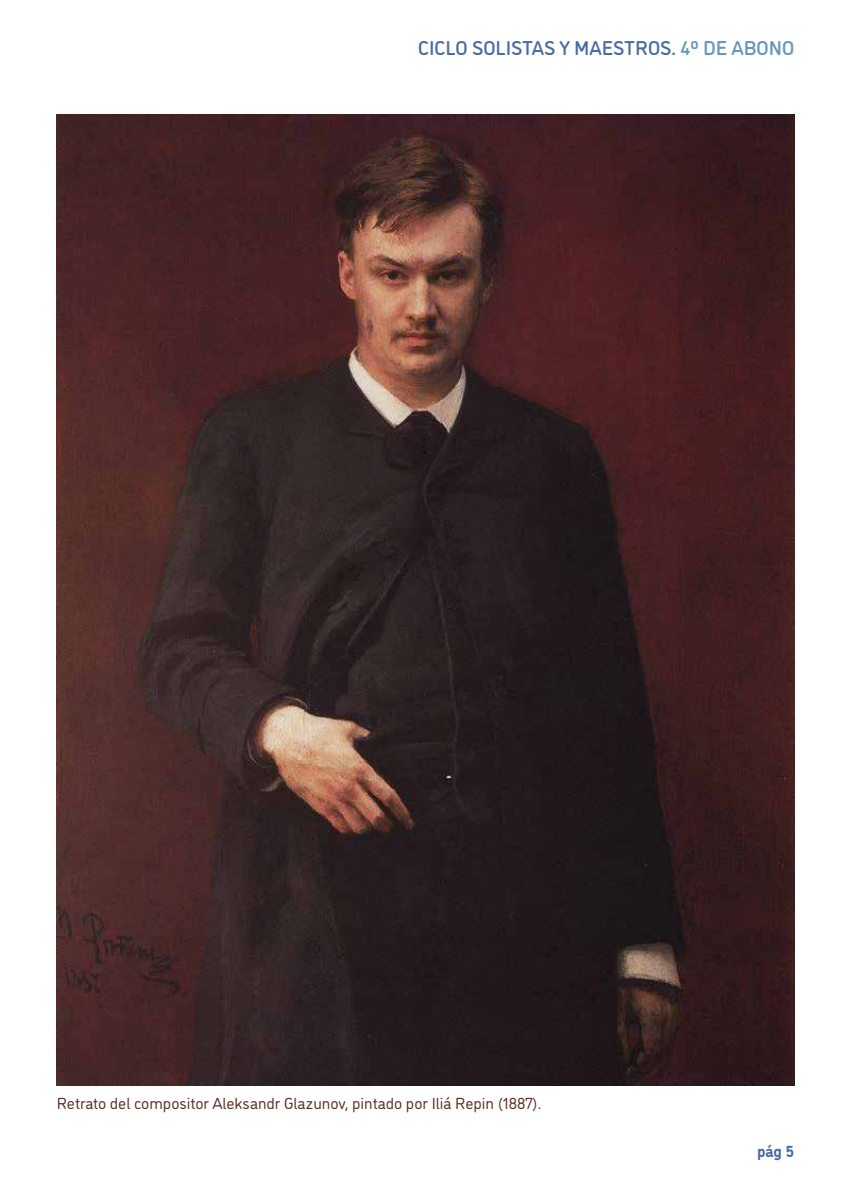
<style>
.page{position:relative;width:851px;height:1191px;background:#fff}
.page>*{position:absolute;margin:0;border:0;box-sizing:border-box;transform-origin:0 0}
.t1{font:500 20px "DI Nosaur";color:#4b6ca3}
.t2{font:16px "DI Nosaur";color:#5a2f24}
.t3{font:700 16px "DI Nosaur";color:#4b6ca3}
.s1{color:#6496c0}
</style>
<div class="page">
<img style="left:57px;top:115px;width:737px;height:970px">
<p class="t1" style="left:418px;top:34px;width:377px">CICLO SOLISTAS Y MAESTROS. <span class="s1">4º DE ABONO</span></p>
<p class="t2" style="left:57px;top:1091px;width:486px">Retrato del compositor Aleksandr Glazunov, pintado por Iliá Repin (1887).</p>
<p class="t3" style="left:757px;top:1139px;width:39px">pág 5</p>
</div>
